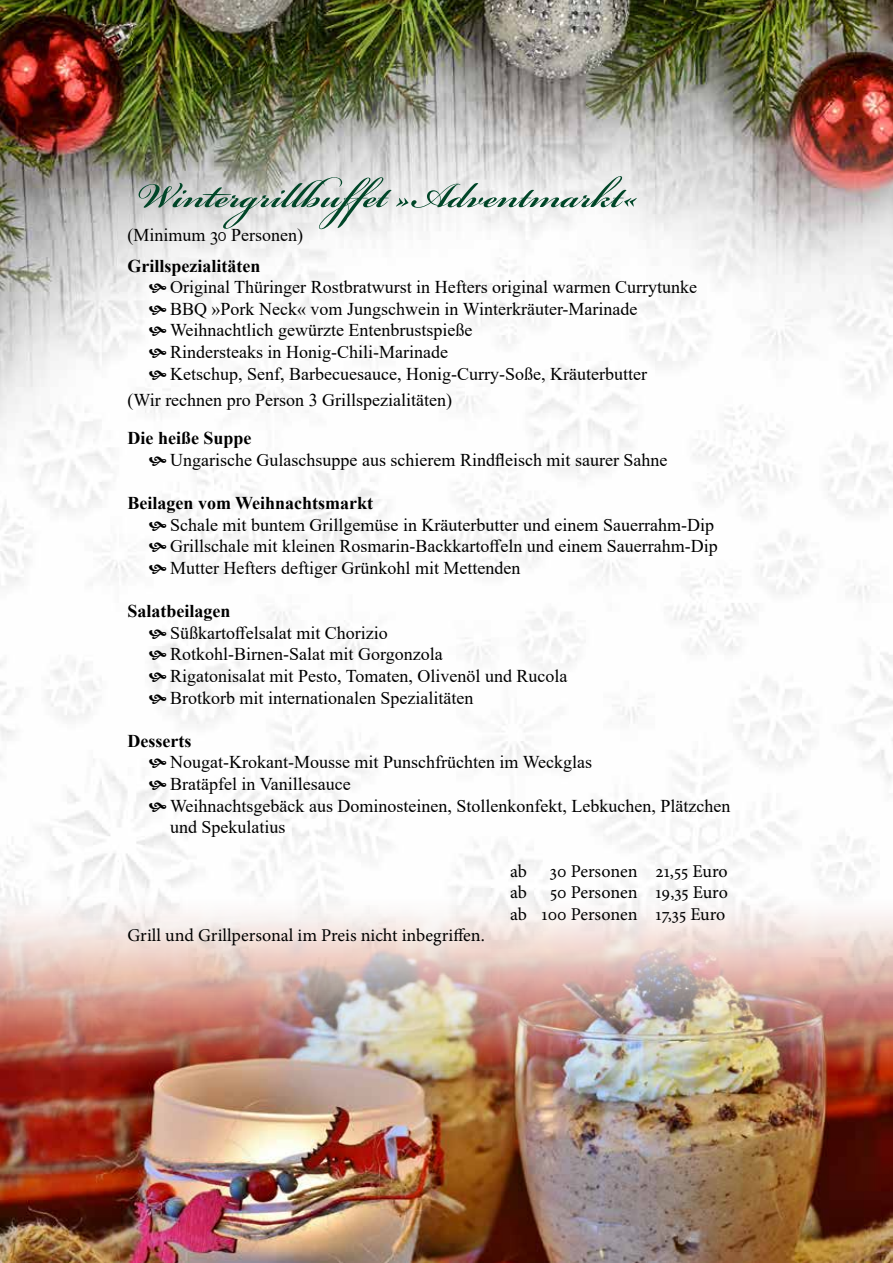
<style>
.page{position:relative;width:893px;height:1263px;background:#fff}
.page>*{position:absolute;margin:0;border:0;box-sizing:border-box;transform-origin:0 0}
.t1{font:600 54px "Bickham Script Pro 3";color:#004628}
.t2{font:18px/21.6px "Times New Roman";color:#000}
.t3{font:18px/21.6px "Minion Pro";color:#000;text-align:right}
.t4{font:700 18px "Times New Roman";color:#000}
</style>
<div class="page">
<img style="left:0;top:0;width:893px;height:898px">
<img style="left:0;top:898px;width:893px;height:365px">
<svg style="left:149px;top:284px;width:17px;height:9px"></svg>
<svg style="left:149px;top:305px;width:17px;height:10px"></svg>
<svg style="left:149px;top:327px;width:17px;height:9px"></svg>
<svg style="left:149px;top:348px;width:17px;height:10px"></svg>
<svg style="left:149px;top:370px;width:17px;height:10px"></svg>
<svg style="left:149px;top:456px;width:17px;height:10px"></svg>
<svg style="left:149px;top:521px;width:17px;height:10px"></svg>
<svg style="left:149px;top:543px;width:17px;height:9px"></svg>
<svg style="left:149px;top:564px;width:17px;height:10px"></svg>
<svg style="left:149px;top:629px;width:17px;height:10px"></svg>
<svg style="left:149px;top:651px;width:17px;height:9px"></svg>
<svg style="left:149px;top:672px;width:17px;height:10px"></svg>
<svg style="left:149px;top:694px;width:17px;height:10px"></svg>
<svg style="left:149px;top:759px;width:17px;height:9px"></svg>
<svg style="left:149px;top:780px;width:17px;height:10px"></svg>
<svg style="left:149px;top:802px;width:17px;height:10px"></svg>
<h1 class="t1" style="left:136px;top:157px;width:504px">Wintergrillbuffet »Adventmarkt«</h1>
<p class="t2" style="left:128px;top:224px;width:177px">(Minimum 30 Personen)</p>
<p class="t4" style="left:128px;top:253px;width:135px">Grillspezialitäten</p>
<p class="t2" style="left:170px;top:276px;width:529px">Original Thüringer Rostbratwurst in Hefters original warmen Currytunke BBQ »Pork Neck« vom Jungschwein in Winterkräuter-Marinade Weihnachtlich gewürzte Entenbrustspieße<br>Rindersteaks in Honig-Chili-Marinade<br>Ketschup, Senf, Barbecuesauce, Honig-Curry-Soße, Kräuterbutter</p>
<p class="t2" style="left:128px;top:388px;width:326px">(Wir rechnen pro Person 3 Grillspezialitäten)</p>
<p class="t4" style="left:128px;top:425px;width:126px">Die heiße Suppe</p>
<p class="t2" style="left:170px;top:449px;width:499px">Ungarische Gulaschsuppe aus schierem Rindfleisch mit saurer Sahne</p>
<p class="t4" style="left:128px;top:490px;width:247px">Beilagen vom Weihnachtsmarkt</p>
<p class="t2" style="left:170px;top:513px;width:549px">Schale mit buntem Grillgemüse in Kräuterbutter und einem Sauerrahm-Dip<br>Grillschale mit kleinen Rosmarin-Backkartoffeln und einem Sauerrahm-Dip<br>Mutter Hefters deftiger Grünkohl mit Mettenden</p>
<p class="t4" style="left:128px;top:598px;width:105px">Salatbeilagen</p>
<p class="t2" style="left:170px;top:621px;width:399px">Süßkartoffelsalat mit Chorizio<br>Rotkohl-Birnen-Salat mit Gorgonzola<br>Rigatonisalat mit Pesto, Tomaten, Olivenöl und Rucola Brotkorb mit internationalen Spezialitäten</p>
<p class="t4" style="left:128px;top:728px;width:65px">Desserts</p>
<p class="t2" style="left:170px;top:751px;width:562px">Nougat-Krokant-Mousse mit Punschfrüchten im Weckglas<br>Bratäpfel in Vanillesauce<br>Weihnachtsgebäck aus Dominosteinen, Stollenkonfekt, Lebkuchen, Plätzchen und Spekulatius</p>
<p class="t3" style="left:510px;top:860px;width:18px">ab</p>
<p class="t3" style="left:550px;top:860px;width:179px">30 Personen 21,55 Euro</p>
<p class="t3" style="left:510px;top:882px;width:18px">ab</p>
<p class="t3" style="left:510px;top:882px;width:219px">50 Personen 19,35 Euro<br>ab 100 Personen 17,35 Euro</p>
<p class="t3" style="left:128px;top:925px;width:359px">Grill und Grillpersonal im Preis nicht inbegriffen.</p>
</div>
